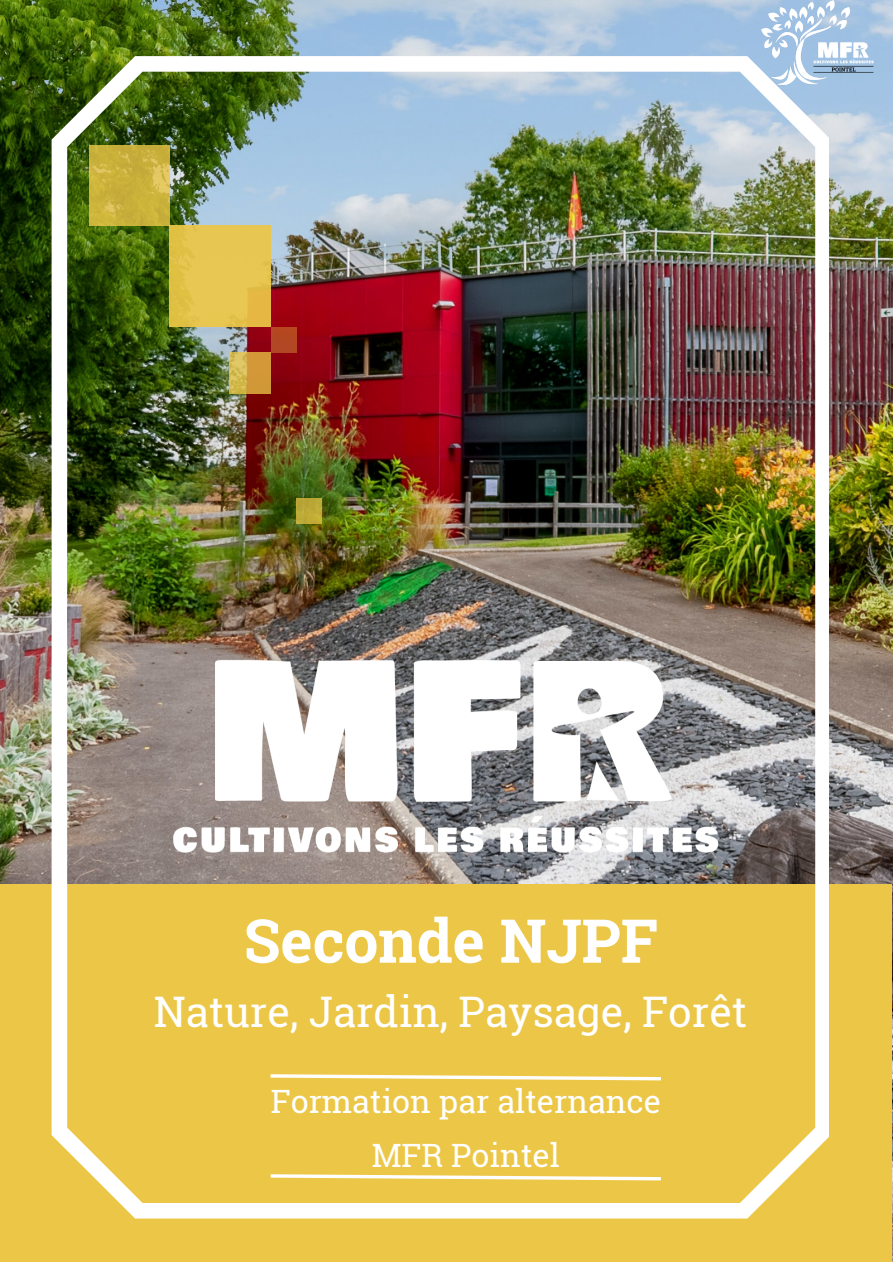
<style>
.page{position:relative;width:893px;height:1264px;background:#fff}
.page>*{position:absolute;margin:0;border:0;box-sizing:border-box;transform-origin:0 0}
.t1{font:700 60.45px "Roboto Slab";color:#fff}
.t2{font:42.15px "Roboto Slab";color:#fff}
.t3{font:32.1px/54px "Roboto Slab";color:#fff;text-align:center}
</style>
<div class="page">
<img style="left:0;top:0;width:892px;height:1261px">
<div style="left:0;top:884px;width:891px;height:378px;background:#ecc747"></div>
<img style="left:52px;top:56px;width:776px;height:1162px">
<svg style="left:89px;top:145px;width:80px;height:81px;background:#cbb33e"></svg>
<div style="left:270px;top:327px;width:26px;height:25px;background:#b24724"></div>
<svg style="left:229px;top:352px;width:41px;height:42px;background:#d3a744"></svg>
<div style="left:296px;top:498px;width:26px;height:26px;background:#bdaa35"></div>
<div style="left:169px;top:226px;width:101px;height:101px;background:linear-gradient(to right,#e3c54b,#e9c451)"></div>
<svg style="left:267px;top:1072px;width:397px;height:10px"></svg>
<svg style="left:267px;top:1172px;width:397px;height:10px"></svg>
<img style="left:761px;top:0;width:114px;height:89px">
<h1 class="t1" style="left:244px;top:899px;width:416px">Seconde NJPF</h1>
<h2 class="t2" style="left:154px;top:982px;width:595px">Nature, Jardin, Paysage, Forêt</h2>
<p class="t3" style="left:271px;top:1073px;width:392px">Formation par alternance<br>MFR Pointel</p>
</div>
